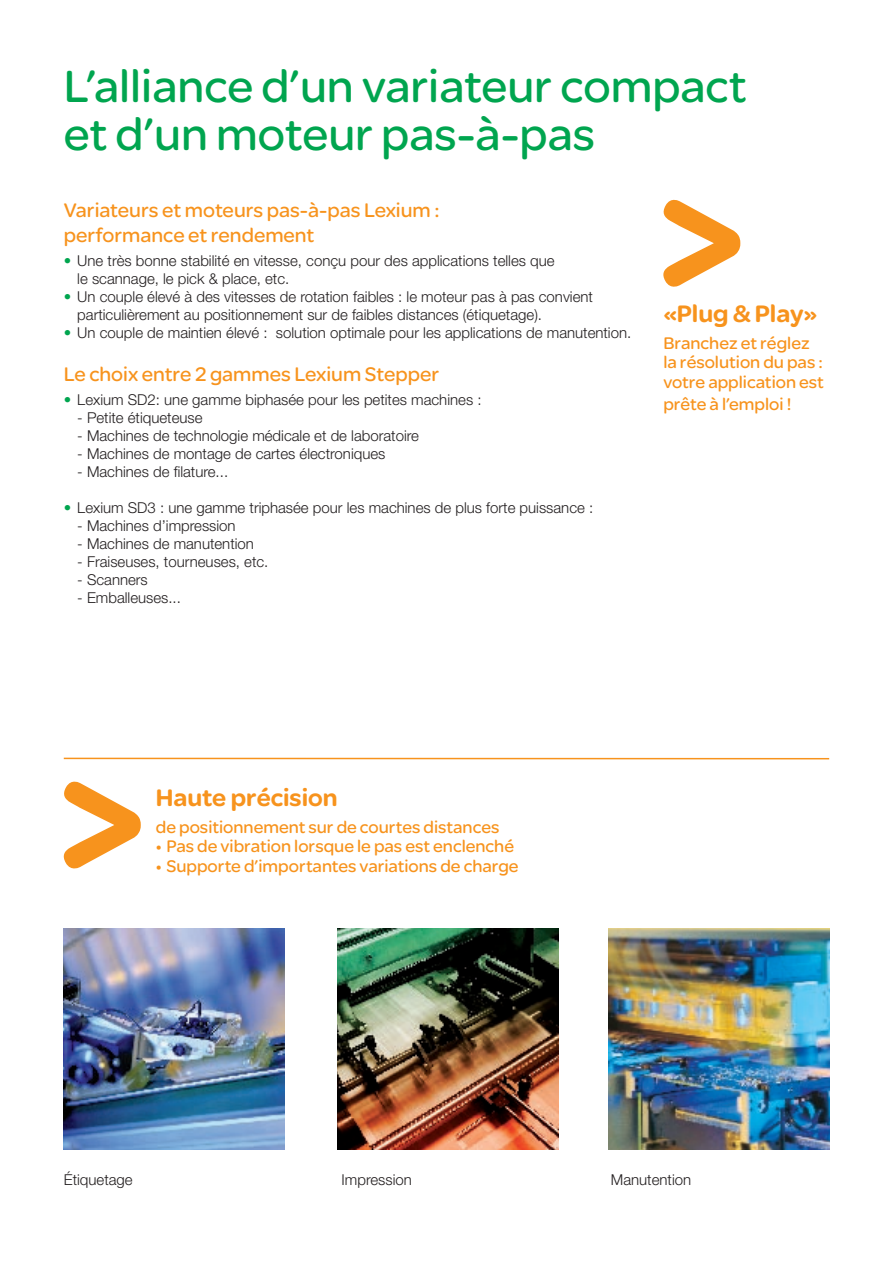
<style>
.page{position:relative;width:893px;height:1263px;background:#fff}
.page>*{position:absolute;margin:0;border:0;box-sizing:border-box;transform-origin:0 0}
.t1{font:48px/48px "SE Optimist";color:#00a54f}
.t2{font:900 25.5px "SE Optimist";color:#f7931d}
.t3{font:21px/25.2px "SE Optimist";color:#f7931d}
.t4{font:18px/19.5px "SE Optimist";color:#f7931d}
.t5{font:300 15px/18px "Helvetica Neue";color:#231f20}
.s1{color:#00a54f}
</style>
<div class="page">
<svg style="left:663px;top:199px;width:77px;height:88px"></svg>
<img style="left:64px;top:928px;width:221px;height:221px">
<img style="left:337px;top:928px;width:221px;height:221px">
<img style="left:608px;top:928px;width:221px;height:221px">
<svg style="left:63px;top:781px;width:78px;height:88px"></svg>
<hr style="left:64px;top:758px;width:765px;height:1px;background:#f7931d">
<h1 class="t1" style="left:64px;top:61px;width:684px">L’alliance d’un variateur compact et d’un moteur pas-à-pas</h1>
<h3 class="t3" style="left:64px;top:197px;width:377px">Variateurs et moteurs pas-à-pas Lexium : performance et rendement</h3>
<p class="t5" style="left:77px;top:251px;width:479px;text-indent:-14px"><span class="s1">•</span> Une très bonne stabilité en vitesse, conçu pour des applications telles que le scannage, le pick &amp; place, etc.</p>
<p class="t5" style="left:77px;top:287px;width:517px;text-indent:-14px"><span class="s1">•</span> Un couple élevé à des vitesses de rotation faibles : le moteur pas à pas convient particulièrement au positionnement sur de faibles distances (étiquetage).</p>
<p class="t5" style="left:64px;top:323px;width:569px"><span class="s1">•</span> Un couple de maintien élevé : solution optimale pour les applications de manutention.</p>
<h3 class="t3" style="left:64px;top:361px;width:377px">Le choix entre 2 gammes Lexium Stepper</h3>
<p class="t5" style="left:64px;top:390px;width:419px"><span class="s1">•</span> Lexium SD2: une gamme biphasée pour les petites machines :</p>
<p class="t5" style="left:77px;top:408px;width:127px">- Petite étiqueteuse</p>
<p class="t5" style="left:77px;top:426px;width:343px">- Machines de technologie médicale et de laboratoire</p>
<p class="t5" style="left:77px;top:444px;width:310px">- Machines de montage de cartes électroniques</p>
<p class="t5" style="left:77px;top:462px;width:152px">- Machines de filature...</p>
<p class="t5" style="left:64px;top:498px;width:531px"><span class="s1">•</span> Lexium SD3 : une gamme triphasée pour les machines de plus forte puissance :</p>
<p class="t5" style="left:77px;top:516px;width:160px">- Machines d’impression</p>
<p class="t5" style="left:77px;top:534px;width:178px">- Machines de manutention</p>
<p class="t5" style="left:77px;top:552px;width:193px">- Fraiseuses, tourneuses, etc.</p>
<p class="t5" style="left:77px;top:570px;width:72px">- Scanners</p>
<p class="t5" style="left:77px;top:588px;width:105px">- Emballeuses...</p>
<h2 class="t2" style="left:663px;top:295px;width:155px">«Plug &amp; Play»</h2>
<p class="t4" style="left:663px;top:333px;width:162px">Branchez et réglez la résolution du pas : votre application est</p>
<p class="t4" style="left:663px;top:393px;width:129px">prête à l’emploi !</p>
<h2 class="t2" style="left:156px;top:779px;width:183px">Haute précision</h2>
<p class="t4" style="left:156px;top:816px;width:345px">de positionnement sur de courtes distances</p>
<p class="t4" style="left:156px;top:836px;width:360px">• Pas de vibration lorsque le pas est enclenché</p>
<p class="t4" style="left:156px;top:855px;width:364px">• Supporte d’importantes variations de charge</p>
<p class="t5" style="left:64px;top:1171px;width:70px">Étiquetage</p>
<p class="t5" style="left:342px;top:1171px;width:72px">Impression</p>
<p class="t5" style="left:611px;top:1171px;width:82px">Manutention</p>
</div>
